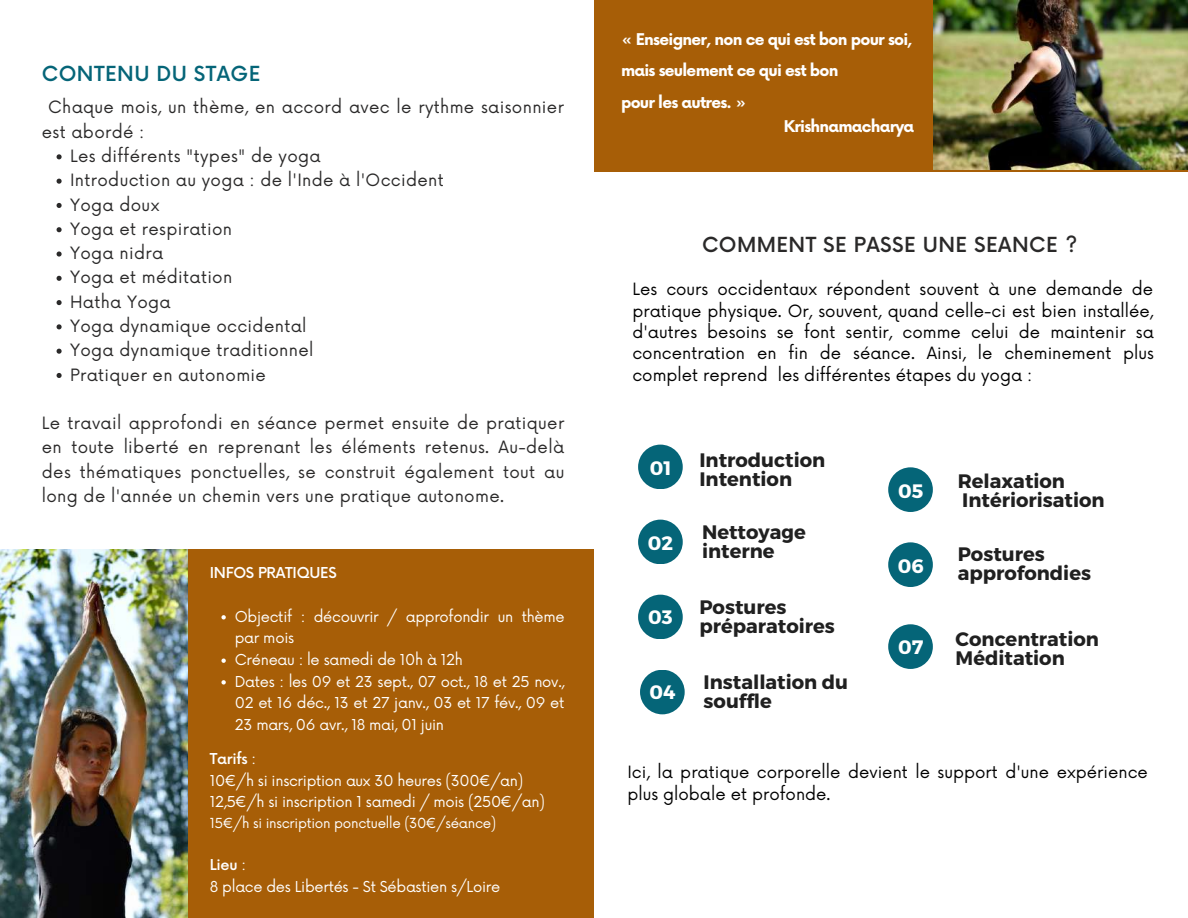
<style>
.page{position:relative;width:1188px;height:918px;background:#fff}
.page>*{position:absolute;margin:0;border:0;box-sizing:border-box;transform-origin:0 0}
.t1{font:500 20.25px "Now";letter-spacing:.02em;color:#2a2929}
.t2{font:500 20.25px "Now";letter-spacing:.02em;color:#056578}
.t3{font:700 19.5px/19.2px "Montserrat";color:#202020}
.t4{font:700 19.5px "Montserrat";color:#fff}
.t5{font:16.5px/24.3px "Now";letter-spacing:.02em;color:#2a2929}
.t6{font:16.5px/21.3px "Now";color:#000;text-align:justify}
.t7{font:700 15.75px/31.5px "Now";letter-spacing:-.05em;color:#fff}
.t8{font:14.7px/21.8px "Now";letter-spacing:-.02em;color:#fff}
.t9{font:500 14.7px "Now";letter-spacing:-.02em;color:#fff}
.t10{font:13.5px "Now";letter-spacing:-.02em;color:#fff}
.s1{font-weight:500}
</style>
<div class="page">
<div style="left:188px;top:550px;width:406px;height:368px;background:#a75e07"></div>
<div style="left:638px;top:445px;width:45px;height:44px;background:#056578;border-radius:50%"></div>
<div style="left:638px;top:520px;width:45px;height:44px;background:#056578;border-radius:50%"></div>
<div style="left:638px;top:595px;width:45px;height:44px;background:#056578;border-radius:50%"></div>
<div style="left:594px;top:0;width:594px;height:171px;background:#a75e07"></div>
<img style="left:0;top:550px;width:188px;height:368px">
<div style="left:640px;top:670px;width:45px;height:44px;background:#056578;border-radius:50%"></div>
<img style="left:933px;top:0;width:255px;height:170px">
<svg style="left:57px;top:154px;width:5px;height:5px"></svg>
<svg style="left:57px;top:179px;width:5px;height:5px"></svg>
<svg style="left:57px;top:203px;width:5px;height:5px"></svg>
<svg style="left:57px;top:227px;width:5px;height:5px"></svg>
<svg style="left:57px;top:251px;width:5px;height:6px"></svg>
<svg style="left:57px;top:276px;width:5px;height:5px"></svg>
<svg style="left:57px;top:300px;width:5px;height:5px"></svg>
<svg style="left:57px;top:324px;width:5px;height:5px"></svg>
<svg style="left:57px;top:349px;width:5px;height:5px"></svg>
<svg style="left:57px;top:373px;width:5px;height:5px"></svg>
<svg style="left:221px;top:615px;width:5px;height:5px"></svg>
<svg style="left:221px;top:659px;width:5px;height:4px"></svg>
<svg style="left:221px;top:680px;width:5px;height:5px"></svg>
<div style="left:888px;top:467px;width:45px;height:45px;background:#056578;border-radius:50%"></div>
<div style="left:888px;top:542px;width:45px;height:45px;background:#056578;border-radius:50%"></div>
<div style="left:888px;top:624px;width:45px;height:45px;background:#056578;border-radius:50%"></div>
<p class="t2" style="left:42px;top:63px;width:220px">CONTENU DU STAGE</p>
<p class="t5" style="left:42px;top:96px;width:524px;text-indent:6px">Chaque mois, un thème, en accord avec le rythme saisonnier est abordé :</p>
<p class="t5" style="left:70px;top:145px;width:375px">Les différents "types" de yoga<br>Introduction au yoga : de l'Inde à l'Occident<br>Yoga doux<br>Yoga et respiration<br>Yoga nidra<br>Yoga et méditation<br>Hatha Yoga<br>Yoga dynamique occidental<br>Yoga dynamique traditionnel<br>Pratiquer en autonomie</p>
<p class="t5" style="left:42px;top:412px;width:524px;text-align:justify">Le travail approfondi en séance permet ensuite de pratiquer en toute liberté en reprenant les éléments retenus. Au-delà des thématiques ponctuelles, se construit également tout au long de l'année un chemin vers une pratique autonome.</p>
<p class="t9" style="left:210px;top:565px;width:128px">INFOS PRATIQUES</p>
<p class="t8" style="left:235px;top:606px;width:331px">Objectif : découvrir / approfondir un thème par mois<br>Créneau : le samedi de 10h à 12h<br>Dates : les 09 et 23 sept., 07 oct., 18 et 25 nov., 02 et 16 déc., 13 et 27 janv., 03 et 17 fév., 09 et 23 mars, 06 avr., 18 mai, 01 juin</p>
<p class="t8" style="left:210px;top:749px;width:336px"><span class="s1">Tarifs</span> :<br>10€/h si inscription aux 30 heures (300€/an)<br>12,5€/h si inscription 1 samedi / mois (250€/an)</p>
<p class="t10" style="left:210px;top:816px;width:288px">15€/h si inscription ponctuelle (30€/séance)</p>
<p class="t8" style="left:210px;top:855px;width:292px"><span class="s1">Lieu</span> :<br>8 place des Libertés - St Sébastien s/Loire</p>
<p class="t7" style="left:621px;top:24px;width:293px">« Enseigner, non ce qui est bon pour soi, mais seulement ce qui est bon<br>pour les autres. »</p>
<p class="t7" style="left:784px;top:112px;width:132px">Krishnamacharya</p>
<p class="t1" style="left:702px;top:234px;width:377px">COMMENT SE PASSE UNE SEANCE ?</p>
<p class="t6" style="left:632px;top:279px;width:523px">Les cours occidentaux répondent souvent à une demande de pratique physique. Or, souvent, quand celle-ci est bien installée, d'autres besoins se font sentir, comme celui de maintenir sa concentration en fin de séance. Ainsi, le cheminement plus complet reprend les différentes étapes du yoga :</p>
<p class="t4" style="left:650px;top:456px;width:23px">01</p>
<p class="t4" style="left:648px;top:531px;width:27px">02</p>
<p class="t4" style="left:648px;top:605px;width:26px">03</p>
<p class="t4" style="left:650px;top:680px;width:27px">04</p>
<p class="t3" style="left:699px;top:449px;width:127px">Introduction<br>Intention</p>
<p class="t3" style="left:702px;top:522px;width:105px">Nettoyage interne</p>
<p class="t3" style="left:699px;top:596px;width:137px">Postures préparatoires</p>
<p class="t3" style="left:704px;top:671px;width:146px">Installation du souffle</p>
<p class="t4" style="left:898px;top:479px;width:27px">05</p>
<p class="t4" style="left:898px;top:553px;width:27px">06</p>
<p class="t4" style="left:898px;top:634px;width:27px">07</p>
<p class="t3" style="left:958px;top:470px;width:149px">Relaxation<br>Intériorisation</p>
<p class="t3" style="left:958px;top:543px;width:135px">Postures approfondies</p>
<p class="t3" style="left:956px;top:628px;width:145px">Concentration<br>Méditation</p>
<p class="t6" style="left:627px;top:763px;width:522px">Ici, la pratique corporelle devient le support d'une expérience plus globale et profonde.</p>
</div>
